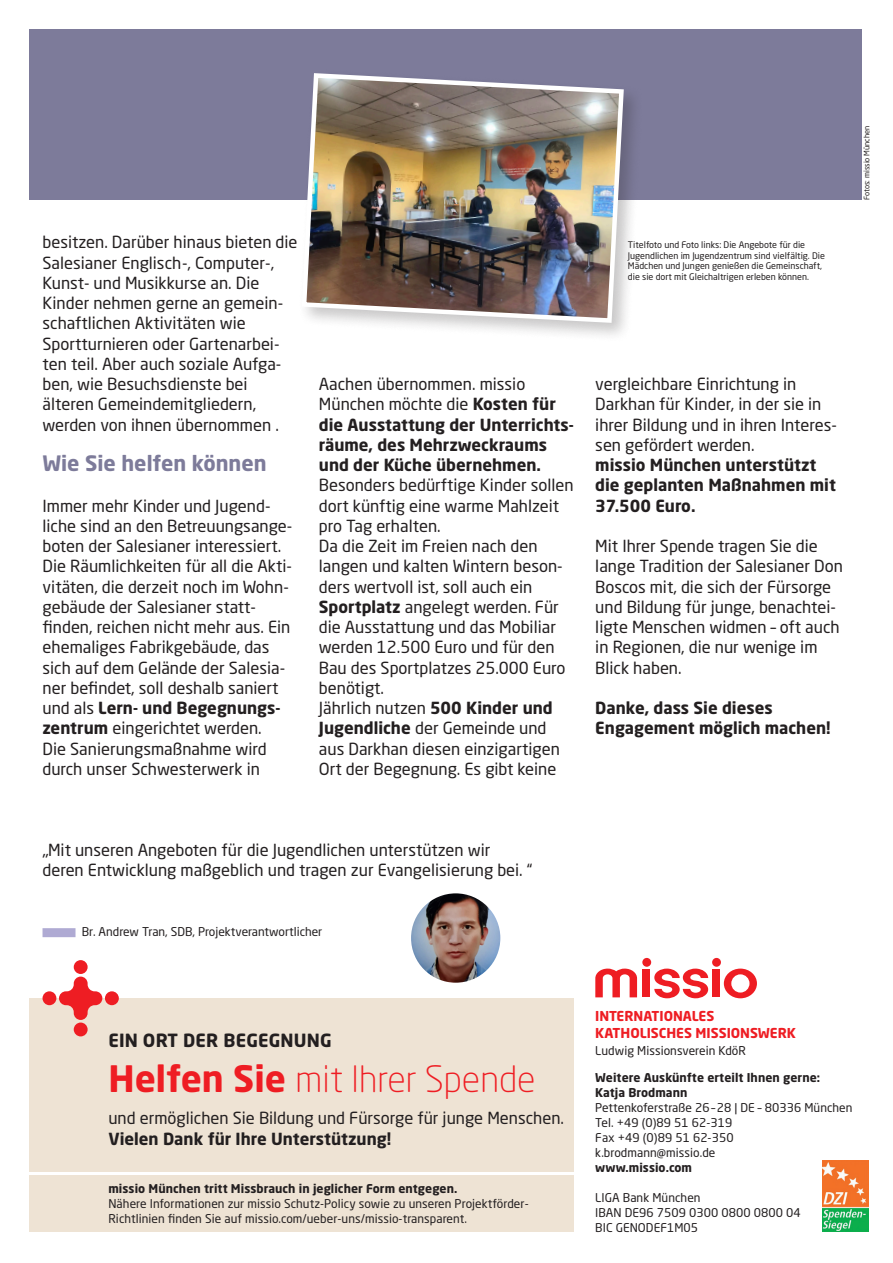
<style>
.page{position:relative;width:893px;height:1263px;background:#fff}
.page>*{position:absolute;margin:0;border:0;box-sizing:border-box;transform-origin:0 0}
.t1{font:300 36px "Neo Sans Std";color:#ee1d23}
.Fließtext_auf_GLR_bo{font:700 21px "Neo Sans Std";color:#7d7b9a}
.t2{font:700 18px "Neo Sans Std";letter-spacing:.01em;color:#231f20}
.Fließtext_auf_GLR{font:16.5px/20.2px "Neo Sans Std";color:#231f20}
.Fließtext_auf_GLR-2{font:700 16.5px/20.2px "Neo Sans Std";color:#231f20}
.t3{font:700 13.5px "Neo Sans Std";color:#ee1d23}
.t4{font:12px/15px "Neo Sans Std";letter-spacing:.005em;color:#231f20}
.t5{font:700 12px "Neo Sans Std";letter-spacing:.005em;color:#231f20}
.t6{font:9px/10.5px "Neo Sans Std";color:#231f20}
.t7{font:7.5px "Neo Sans Std";color:#231f20}
.s1{font-weight:700}
.s2{font-weight:400}
</style>
<div class="page">
<div style="left:30px;top:30px;width:832px;height:170px;background:#7d7b9a"></div>
<div style="left:297px;top:69px;width:347px;height:274px;background:#231f20;opacity:.25"></div>
<img style="left:299px;top:71px;width:327px;height:254px">
<img style="left:411px;top:893px;width:89px;height:90px;border-radius:45px">
<div style="left:43px;top:928px;width:33px;height:9px;background:#afaad3"></div>
<div style="left:30px;top:1175px;width:544px;height:57px;background:#eee3d4"></div>
<div style="left:30px;top:998px;width:544px;height:173px;background:#eee3d4"></div>
<div style="left:43px;top:991px;width:13px;height:14px;background:#ee1d23;border-radius:50%"></div>
<div style="left:105px;top:991px;width:14px;height:14px;background:#ee1d23;border-radius:50%"></div>
<div style="left:74px;top:1022px;width:14px;height:14px;background:#ee1d23;border-radius:50%"></div>
<div style="left:74px;top:960px;width:14px;height:14px;background:#ee1d23;border-radius:50%"></div>
<svg style="left:59px;top:976px;width:43px;height:44px"></svg>
<img style="left:822px;top:1160px;width:46px;height:71px">
<svg style="left:595px;top:968px;width:42px;height:29px"></svg>
<svg style="left:654px;top:968px;width:54px;height:30px"></svg>
<div style="left:643px;top:969px;width:7px;height:28px;background:#ee1d23"></div>
<div style="left:642px;top:958px;width:9px;height:9px;background:#ee1d23;border-radius:50%"></div>
<div style="left:712px;top:969px;width:8px;height:28px;background:#ee1d23"></div>
<div style="left:712px;top:958px;width:9px;height:9px;background:#ee1d23;border-radius:50%"></div>
<svg style="left:724px;top:968px;width:33px;height:30px"></svg>
<p class="Fließtext_auf_GLR" style="left:43px;top:232px;width:257px">besitzen. Darüber hinaus bieten die<br>Salesianer Englisch-, Computer-,<br>Kunst- und Musikkurse an. Die</p>
<p class="Fließtext_auf_GLR" style="left:43px;top:293px;width:242px">Kinder nehmen gerne an gemein&shy;schaftlichen Aktivitäten wie<br>Sportturnieren oder Gartenarbei&shy;ten teil. Aber auch soziale Aufga&shy;ben, wie Besuchsdienste bei älteren Gemeindemitgliedern,</p>
<p class="Fließtext_auf_GLR" style="left:43px;top:414px;width:238px">werden von ihnen übernommen .</p>
<p class="Fließtext_auf_GLR_bo" style="left:43px;top:450px;width:226px">Wie Sie helfen können</p>
<p class="Fließtext_auf_GLR" style="left:43px;top:495px;width:230px">Immer mehr Kinder und Jugend-</p>
<p class="Fließtext_auf_GLR" style="left:43px;top:515px;width:251px">liche sind an den Betreuungsange&shy;boten der Salesianer interessiert.<br>Die Räumlichkeiten für all die Akti&shy;vitäten, die derzeit noch im Wohn&shy;gebäude der Salesianer statt-</p>
<p class="Fließtext_auf_GLR" style="left:43px;top:617px;width:249px">finden, reichen nicht mehr aus. Ein ehemaliges Fabrikgebäude, das sich auf dem Gelände der Salesia&shy;ner befindet, soll deshalb saniert und als <span class="s1">Lern- und Begegnungs&shy;zentrum</span> eingerichtet werden.</p>
<p class="Fließtext_auf_GLR" style="left:43px;top:738px;width:226px">Die Sanierungsmaßnahme wird durch unser Schwesterwerk in</p>
<p class="Fließtext_auf_GLR" style="left:319px;top:374px;width:208px">Aachen übernommen. missio</p>
<p class="Fließtext_auf_GLR-2" style="left:319px;top:394px;width:256px"><span class="s2">München möchte die</span> Kosten für die Ausstattung der Unterrichts&shy;räume, des Mehrzweckraums und der Küche übernehmen.</p>
<p class="Fließtext_auf_GLR" style="left:319px;top:475px;width:256px">Besonders bedürftige Kinder sollen dort künftig eine warme Mahlzeit pro Tag erhalten.</p>
<p class="Fließtext_auf_GLR" style="left:319px;top:536px;width:220px">Da die Zeit im Freien nach den</p>
<p class="Fließtext_auf_GLR" style="left:319px;top:556px;width:248px">langen und kalten Wintern beson&shy;ders wertvoll ist, soll auch ein<br><span class="s1">Sportplatz</span> angelegt werden. Für die Ausstattung und das Mobiliar werden 12.500 Euro und für den<br>Bau des Sportplatzes 25.000 Euro</p>
<p class="Fließtext_auf_GLR" style="left:319px;top:677px;width:67px">benötigt.</p>
<p class="Fließtext_auf_GLR" style="left:319px;top:698px;width:242px">Jährlich nutzen <span class="s1">500 Kinder und<br>Jugendliche</span> der Gemeinde und aus Darkhan diesen einzigartigen<br>Ort der Begegnung. Es gibt keine</p>
<p class="t6" style="left:628px;top:239px;width:199px">Titelfoto und Foto links: Die Angebote für die Jugendlichen im Jugendzentrum sind vielfältig. Die Mädchen und Jungen genießen die Gemeinschaft, die sie dort mit Gleichaltrigen erleben können.</p>
<p class="t7" style="left:862px;top:200px;width:76px;rotate:-90deg">Fotos: missio München</p>
<p class="Fließtext_auf_GLR" style="left:595px;top:374px;width:203px">vergleichbare Einrichtung in</p>
<p class="Fließtext_auf_GLR" style="left:595px;top:394px;width:228px">Darkhan für Kinder, in der sie in</p>
<p class="Fließtext_auf_GLR" style="left:595px;top:414px;width:243px">ihrer Bildung und in ihren Interes&shy;sen gefördert werden.</p>
<p class="Fließtext_auf_GLR-2" style="left:595px;top:454px;width:242px">missio München unterstützt die geplanten Maßnahmen mit<br>37.500 Euro.</p>
<p class="Fließtext_auf_GLR" style="left:595px;top:536px;width:249px">Mit Ihrer Spende tragen Sie die lange Tradition der Salesianer Don<br>Boscos mit, die sich der Fürsorge und Bildung für junge, benachtei&shy;ligte Menschen widmen – oft auch in Regionen, die nur wenige im<br>Blick haben.</p>
<p class="Fließtext_auf_GLR-2" style="left:595px;top:697px;width:179px">Danke, dass Sie dieses</p>
<p class="Fließtext_auf_GLR-2" style="left:595px;top:718px;width:237px">Engagement möglich machen!</p>
<p class="Fließtext_auf_GLR" style="left:43px;top:839px;width:449px">„Mit unseren Angeboten für die Jugendlichen unterstützen wir</p>
<p class="Fließtext_auf_GLR" style="left:43px;top:860px;width:491px">deren Entwicklung maßgeblich und tragen zur Evangelisierung bei. “</p>
<p class="t4" style="left:82px;top:924px;width:242px">Br. Andrew Tran, SDB, Projektverantwortlicher</p>
<p class="t2" style="left:108px;top:1029px;width:225px">EIN ORT DER BEGEGNUNG</p>
<p class="t1" style="left:108px;top:1057px;width:429px"><span class="s1">Helfen Sie</span> mit Ihrer Spende</p>
<p class="Fließtext_auf_GLR" style="left:108px;top:1107px;width:457px">und ermöglichen Sie Bildung und Fürsorge für junge Menschen.</p>
<p class="Fließtext_auf_GLR-2" style="left:108px;top:1128px;width:284px">Vielen Dank für Ihre Unterstützung!</p>
<p class="t4" style="left:108px;top:1181px;width:422px"><span class="s1">missio München tritt Missbrauch in jeglicher Form entgegen.<br></span>Nähere Informationen zur missio Schutz-Policy sowie zu unseren Projektförder-<br>Richtlinien finden Sie auf missio.com/ueber-uns/missio-transparent.</p>
<p class="t3" style="left:595px;top:1008px;width:120px">INTERNATIONALES</p>
<p class="t3" style="left:595px;top:1024px;width:202px">KATHOLISCHES MISSIONSWERK</p>
<p class="t4" style="left:595px;top:1043px;width:152px">Ludwig Missionsverein KdöR</p>
<p class="t5" style="left:595px;top:1070px;width:226px">Weitere Auskünfte erteilt Ihnen gerne:</p>
<p class="t5" style="left:595px;top:1085px;width:94px">Katja Brodmann</p>
<p class="t4" style="left:595px;top:1100px;width:259px">Pettenkoferstraße 26–28 | DE – 80336 München</p>
<p class="t4" style="left:595px;top:1115px;width:139px">Tel. +49 (0)89 51 62-319</p>
<p class="t4" style="left:595px;top:1130px;width:140px">Fax +49 (0)89 51 62-350</p>
<p class="t4" style="left:595px;top:1145px;width:122px">k.brodmann@missio.de</p>
<p class="t5" style="left:595px;top:1160px;width:98px">www.missio.com</p>
<p class="t4" style="left:595px;top:1190px;width:107px">LIGA Bank München</p>
<p class="t4" style="left:595px;top:1205px;width:207px">IBAN DE96 7509 0300 0800 0800 04</p>
<p class="t4" style="left:595px;top:1220px;width:104px">BIC GENODEF1M05</p>
</div>
